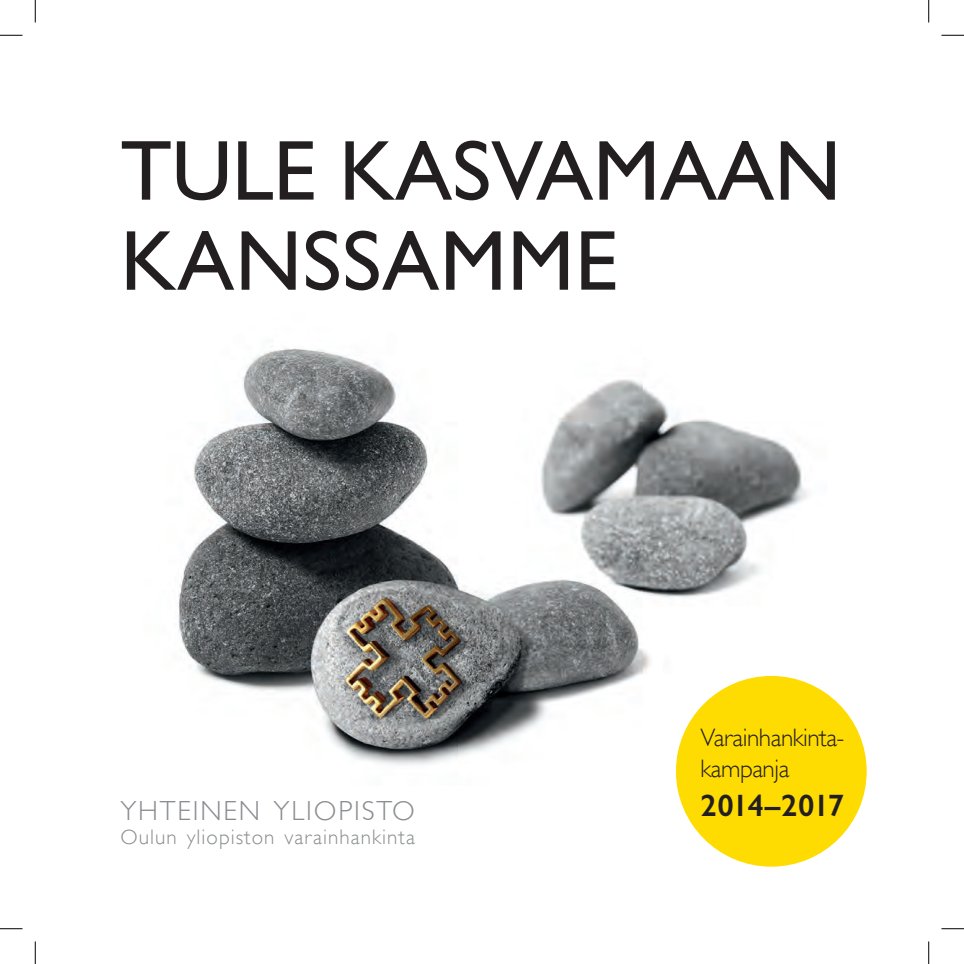
<style>
.page{position:relative;width:964px;height:964px;background:#fff}
.page>*{position:absolute;margin:0;border:0;box-sizing:border-box;transform-origin:0 0}
.t1{font:85.5px/90px "Gill Sans";color:#231f20}
.t2{font:600 31.05px "Gill Sans";letter-spacing:-.03em;color:#231f20}
.t3{font:300 27.6px "Gill Sans";letter-spacing:.065em;color:#8a8c8f}
.t4{font:300 25.2px "Gill Sans";letter-spacing:-.02em;color:#231f20}
.t5{font:300 21px "Gill Sans";letter-spacing:.05em;color:#8a8c8f}
</style>
<div class="page">
<img style="left:178px;top:348px;width:665px;height:437px">
<div style="left:676px;top:676px;width:190px;height:190px;background:#ffdc01;border-radius:50%"></div>
<svg style="left:0;top:35px;width:22px;height:1px"></svg>
<svg style="left:941px;top:35px;width:22px;height:1px"></svg>
<svg style="left:0;top:928px;width:22px;height:1px"></svg>
<svg style="left:941px;top:928px;width:22px;height:1px"></svg>
<svg style="left:35px;top:0;width:1px;height:22px"></svg>
<svg style="left:35px;top:941px;width:1px;height:22px"></svg>
<svg style="left:928px;top:0;width:1px;height:22px"></svg>
<svg style="left:928px;top:941px;width:1px;height:22px"></svg>
<p class="t1" style="left:120px;top:125px;width:722px">TULE KASVAMAAN<br>KANSSAMME</p>
<p class="t3" style="left:120px;top:788px;width:296px">YHTEINEN YLIOPISTO</p>
<p class="t5" style="left:120px;top:820px;width:296px">Oulun yliopiston varainhankinta</p>
<p class="t4" style="left:700px;top:717px;width:145px">Varainhankinta-</p>
<p class="t4" style="left:700px;top:748px;width:90px">kampanja</p>
<p class="t2" style="left:700px;top:786px;width:145px">2014–2017</p>
</div>
